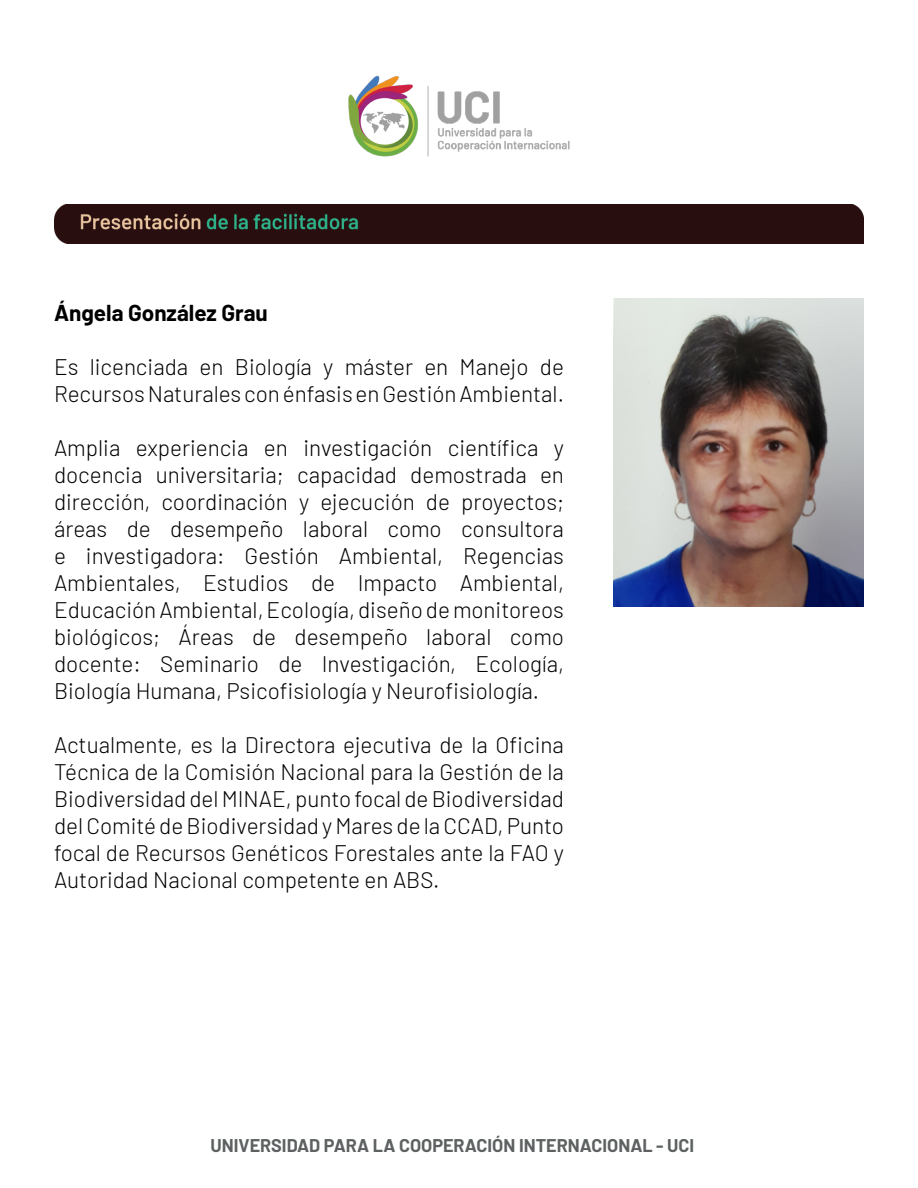
<style>
.page{position:relative;width:918px;height:1188px;background:#fff}
.page>*{position:absolute;margin:0;border:0;box-sizing:border-box;transform-origin:0 0}
.t1{font:300 22.5px/27px "Barlow";color:#000001;text-align:justify}
.t2{font:700 22.5px "Barlow";color:#000001}
.t3{font:700 18px "Barlow";color:#5d6161}
</style>
<div class="page">
<img style="left:348px;top:75px;width:222px;height:82px">
<img style="left:54px;top:204px;width:810px;height:39px">
<img style="left:614px;top:298px;width:250px;height:309px">
<p class="t2" style="left:54px;top:296px;width:215px">Ángela González Grau</p>
<p class="t1" style="left:54px;top:351px;width:512px">Es licenciada en Biología y máster en Manejo de<br>Recursos Naturales con énfasis en Gestión Ambiental.</p>
<p class="t1" style="left:54px;top:432px;width:512px">Amplia experiencia en investigación científica y docencia universitaria; capacidad demostrada en dirección, coordinación y ejecución de proyectos; áreas de desempeño laboral como consultora e investigadora: Gestión Ambiental, Regencias Ambientales, Estudios de Impacto Ambiental, Educación Ambiental, Ecología, diseño de monitoreos biológicos; Áreas de desempeño laboral como docente: Seminario de Investigación, Ecología, Biología Humana, Psicofisiología y Neurofisiología.</p>
<p class="t1" style="left:54px;top:729px;width:512px">Actualmente, es la Directora ejecutiva de la Oficina Técnica de la Comisión Nacional para la Gestión de la Biodiversidad del MINAE, punto focal de Biodiversidad del Comité de Biodiversidad y Mares de la CCAD, Punto focal de Recursos Genéticos Forestales ante la FAO y Autoridad Nacional competente en ABS.</p>
<p class="t3" style="left:211px;top:1132px;width:485px">UNIVERSIDAD PARA LA COOPERACIÓN INTERNACIONAL - UCI</p>
</div>
